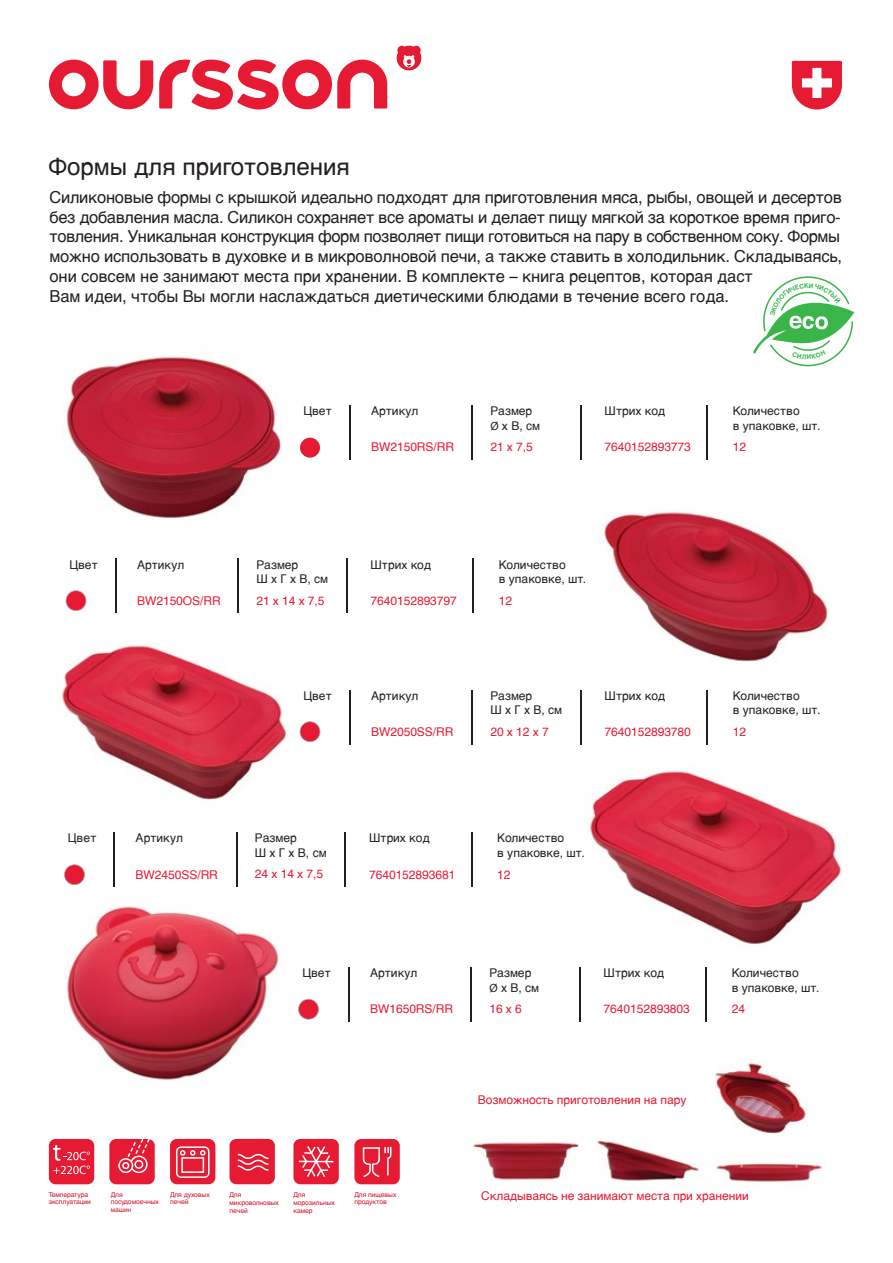
<style>
.page{position:relative;width:893px;height:1263px;background:#fff}
.page>*{position:absolute;margin:0;border:0;box-sizing:border-box;transform-origin:0 0}
.t1{font:24px "Helvetica LTCYR";color:#231f20}
.t2{font:16.5px/19.8px "Helvetica LTCYR";letter-spacing:-.015em;color:#231f20}
.t3{font:12px/14.4px "Helvetica LTCYR";color:#231f20}
.t4{font:12px "Helvetica LTCYR";letter-spacing:-.005em;color:#e71a33}
.t5{font:6.75px/7.6px "Helvetica LTCYR";letter-spacing:-.01em;color:#ce152d}
.s1{font-family:"Myriad Pro"}
</style>
<div class="page">
<div style="left:109px;top:1139px;width:46px;height:45px;background:#e71a33;border-radius:7px"></div>
<svg style="left:118px;top:1139px;width:32px;height:34px"></svg>
<div style="left:170px;top:1139px;width:45px;height:45px;background:#e71a33;border-radius:7px"></div>
<svg style="left:176px;top:1146px;width:34px;height:32px"></svg>
<div style="left:230px;top:1139px;width:45px;height:45px;background:#e71a33;border-radius:7px"></div>
<svg style="left:238px;top:1154px;width:30px;height:17px"></svg>
<div style="left:354px;top:1139px;width:46px;height:45px;background:#e71a33;border-radius:7px"></div>
<svg style="left:363px;top:1147px;width:28px;height:30px"></svg>
<div style="left:293px;top:1139px;width:46px;height:45px;background:#e71a33;border-radius:7px"></div>
<hr style="left:299px;top:1161px;width:34px;height:1px;background:#fff">
<svg style="left:302px;top:1146px;width:28px;height:31px"></svg>
<div style="left:49px;top:1139px;width:45px;height:45px;background:#e71a33;border-radius:7px"></div>
<svg style="left:53px;top:1145px;width:37px;height:29px"></svg>
<svg style="left:792px;top:61px;width:50px;height:49px"></svg>
<svg style="left:49px;top:60px;width:104px;height:49px"></svg>
<svg style="left:159px;top:59px;width:228px;height:51px"></svg>
<svg style="left:397px;top:45px;width:24px;height:25px"></svg>
<img style="left:473px;top:1140px;width:349px;height:42px">
<img style="left:716px;top:1062px;width:90px;height:72px">
<img style="left:64px;top:906px;width:215px;height:174px">
<img style="left:66px;top:356px;width:215px;height:162px">
<img style="left:604px;top:512px;width:224px;height:150px">
<hr style="left:349px;top:405px;width:2px;height:55px;background:#231f20">
<hr style="left:472px;top:405px;width:1px;height:55px;background:#231f20">
<hr style="left:580px;top:405px;width:1px;height:55px;background:#231f20">
<hr style="left:707px;top:405px;width:1px;height:55px;background:#231f20">
<img style="left:61px;top:645px;width:227px;height:155px">
<img style="left:590px;top:771px;width:252px;height:173px">
<hr style="left:349px;top:690px;width:2px;height:54px;background:#231f20">
<hr style="left:472px;top:690px;width:1px;height:54px;background:#231f20">
<hr style="left:580px;top:690px;width:1px;height:54px;background:#231f20">
<hr style="left:707px;top:690px;width:1px;height:54px;background:#231f20">
<hr style="left:114px;top:833px;width:1px;height:54px;background:#231f20">
<hr style="left:236px;top:833px;width:2px;height:54px;background:#231f20">
<hr style="left:344px;top:833px;width:2px;height:54px;background:#231f20">
<hr style="left:471px;top:833px;width:2px;height:54px;background:#231f20">
<hr style="left:115px;top:559px;width:2px;height:54px;background:#231f20">
<hr style="left:238px;top:559px;width:1px;height:54px;background:#231f20">
<hr style="left:346px;top:559px;width:1px;height:54px;background:#231f20">
<hr style="left:473px;top:559px;width:1px;height:54px;background:#231f20">
<hr style="left:348px;top:967px;width:2px;height:54px;background:#231f20">
<hr style="left:471px;top:967px;width:1px;height:54px;background:#231f20">
<hr style="left:579px;top:967px;width:1px;height:54px;background:#231f20">
<hr style="left:706px;top:967px;width:1px;height:54px;background:#231f20">
<svg style="left:298px;top:999px;width:21px;height:20px"></svg>
<svg style="left:64px;top:864px;width:21px;height:21px"></svg>
<svg style="left:300px;top:721px;width:20px;height:21px"></svg>
<svg style="left:66px;top:590px;width:20px;height:21px"></svg>
<div style="left:300px;top:438px;width:20px;height:20px;background:#e71a33;border-radius:50%"></div>
<svg style="left:753px;top:276px;width:101px;height:90px"></svg>
<h1 class="t1" style="left:49px;top:153px;width:303px">Формы для приготовления</h1>
<p class="t2" style="left:50px;top:187px;width:794px">Силиконовые формы с крышкой идеально подходят для приготовления мяса, рыбы, овощей и десертов без добавления масла. Силикон сохраняет все ароматы и делает пищу мягкой за короткое время приго&shy;товления. Уникальная конструкция форм позволяет пищи готовиться на пару в собственном соку. Формы можно использовать в духовке и в микроволновой печи, а также ставить в холодильник. Складываясь, они совсем не занимают места при хранении. В комплекте – книга рецептов, которая даст<br>Вам идеи, чтобы Вы могли наслаждаться диетическими блюдами в течение всего года.</p>
<p class="t3" style="left:303px;top:404px;width:30px">Цвет</p>
<p class="t3" style="left:371px;top:404px;width:49px">Артикул</p>
<p class="t3" style="left:490px;top:404px;width:51px">Размер<br><span class="s1">Ø</span> х В, см</p>
<p class="t3" style="left:605px;top:404px;width:62px">Штрих код</p>
<p class="t3" style="left:733px;top:404px;width:89px">Количество<br>в упаковке, шт.</p>
<p class="t4" style="left:371px;top:440px;width:85px">BW2150RS/RR</p>
<p class="t4" style="left:490px;top:440px;width:44px">21 х 7,5</p>
<p class="t4" style="left:605px;top:440px;width:88px">7640152893773</p>
<p class="t4" style="left:733px;top:440px;width:15px">12</p>
<p class="t3" style="left:69px;top:557px;width:30px">Цвет</p>
<p class="t3" style="left:137px;top:557px;width:49px">Артикул</p>
<p class="t3" style="left:256px;top:557px;width:73px">Размер<br>Ш х Г х В, см</p>
<p class="t3" style="left:371px;top:557px;width:62px">Штрих код</p>
<p class="t3" style="left:499px;top:557px;width:89px">Количество<br>в упаковке, шт.</p>
<p class="t4" style="left:137px;top:594px;width:85px">BW2150OS/RR</p>
<p class="t4" style="left:256px;top:594px;width:70px">21 х 14 х 7,5</p>
<p class="t4" style="left:371px;top:594px;width:88px">7640152893797</p>
<p class="t4" style="left:499px;top:594px;width:15px">12</p>
<p class="t3" style="left:303px;top:689px;width:30px">Цвет</p>
<p class="t3" style="left:371px;top:689px;width:49px">Артикул</p>
<p class="t3" style="left:490px;top:689px;width:73px">Размер<br>Ш х Г х В, см</p>
<p class="t3" style="left:605px;top:689px;width:62px">Штрих код</p>
<p class="t3" style="left:733px;top:689px;width:89px">Количество<br>в упаковке, шт.</p>
<p class="t4" style="left:371px;top:725px;width:84px">BW2050SS/RR</p>
<p class="t4" style="left:490px;top:725px;width:60px">20 х 12 х 7</p>
<p class="t4" style="left:605px;top:725px;width:88px">7640152893780</p>
<p class="t4" style="left:733px;top:725px;width:15px">12</p>
<p class="t3" style="left:68px;top:831px;width:30px">Цвет</p>
<p class="t3" style="left:136px;top:831px;width:49px">Артикул</p>
<p class="t3" style="left:255px;top:831px;width:73px">Размер<br>Ш х Г х В, см</p>
<p class="t3" style="left:369px;top:831px;width:62px">Штрих код</p>
<p class="t3" style="left:497px;top:831px;width:89px">Количество<br>в упаковке, шт.</p>
<p class="t4" style="left:136px;top:867px;width:84px">BW2450SS/RR</p>
<p class="t4" style="left:255px;top:867px;width:70px">24 х 14 х 7,5</p>
<p class="t4" style="left:369px;top:867px;width:88px">7640152893681</p>
<p class="t4" style="left:497px;top:867px;width:15px">12</p>
<p class="t3" style="left:302px;top:966px;width:30px">Цвет</p>
<p class="t3" style="left:370px;top:966px;width:49px">Артикул</p>
<p class="t3" style="left:489px;top:966px;width:51px">Размер<br><span class="s1">Ø</span> х В, см</p>
<p class="t3" style="left:604px;top:966px;width:62px">Штрих код</p>
<p class="t3" style="left:732px;top:966px;width:89px">Количество<br>в упаковке, шт.</p>
<p class="t4" style="left:370px;top:1002px;width:85px">BW1650RS/RR</p>
<p class="t4" style="left:489px;top:1002px;width:34px">16 х 6</p>
<p class="t4" style="left:604px;top:1002px;width:88px">7640152893803</p>
<p class="t4" style="left:732px;top:1002px;width:15px">24</p>
<p class="t5" style="left:49px;top:1190px;width:44px">Температура эксплуатации</p>
<p class="t5" style="left:111px;top:1190px;width:50px">Для посудомоечных машин</p>
<p class="t5" style="left:170px;top:1190px;width:41px">Для духовых печей</p>
<p class="t5" style="left:230px;top:1190px;width:51px">Для микроволновых печей</p>
<p class="t5" style="left:354px;top:1190px;width:43px">Для пищевых продуктов</p>
<p class="t5" style="left:293px;top:1190px;width:43px;line-height:8.1px">Для морозильных камер</p>
<p class="t4" style="left:478px;top:1093px;width:210px">Возможность приготовления на пару</p>
<p class="t4" style="left:481px;top:1189px;width:269px">Складываясь не занимают места при хранении</p>
</div>
